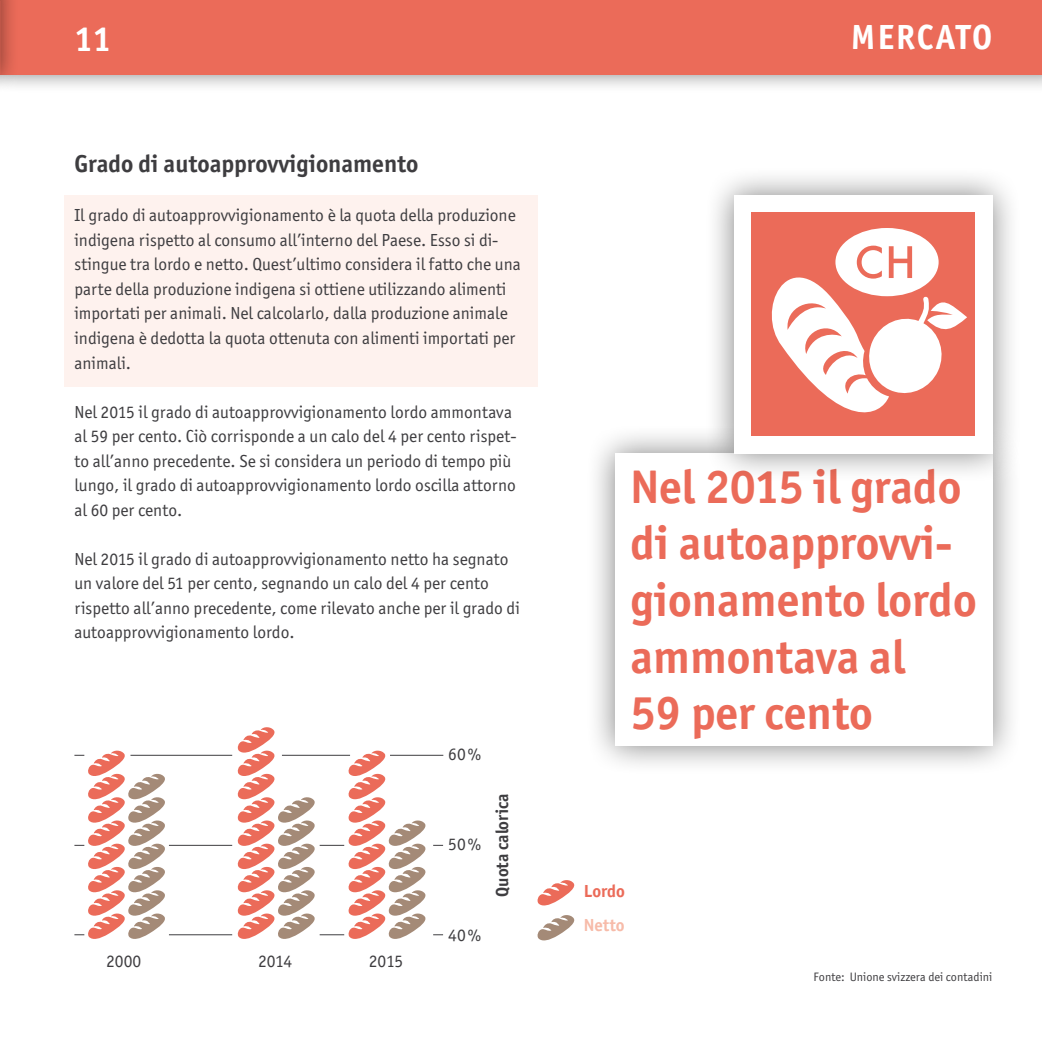
<style>
.page{position:relative;width:1042px;height:1042px;background:#fff}
.page>*{position:absolute;margin:0;border:0;box-sizing:border-box;transform-origin:0 0}
.t1{font:700 47.25px/56.7px "Officina Sans ITC Std";color:#eb6b59}
.t2{font:700 35px "Officina Sans ITC Std";letter-spacing:.05em;color:#fff}
.t3{font:700 24.5px "Officina Sans ITC Std";color:#3e3d40}
.t4{font:17.5px/24.5px "Officina Sans ITC Std";color:#3e3d40}
.t5{font:700 17.5px "Officina Sans ITC Std";color:#3e3d40}
.t6{font:700 17.5px "Officina Sans ITC Std";color:#eb6b59}
.t7{font:700 17.5px "Officina Sans ITC Std";letter-spacing:-.005em;color:#f7bba9}
.t8{font:12.25px "Officina Sans ITC Std";color:#3e3d40}
</style>
<div class="page">
<div style="left:64px;top:195px;width:473px;height:192px;background:#fef2ee"></div>
<div style="left:0;top:0;width:1042px;height:94px;background:#000;opacity:.5"></div>
<div style="left:0;top:0;width:1042px;height:74px;background:#eb6b59"></div>
<div style="left:0;top:0;width:19px;height:94px;background:#000;opacity:.5"></div>
<svg style="left:537px;top:880px;width:38px;height:26px"></svg>
<svg style="left:537px;top:915px;width:38px;height:26px"></svg>
<hr style="left:169px;top:845px;width:63px;height:1px;background:#3e3d40">
<hr style="left:130px;top:755px;width:102px;height:1px;background:#3e3d40">
<hr style="left:390px;top:755px;width:53px;height:1px;background:#3e3d40">
<svg style="left:74px;top:750px;width:93px;height:189px"></svg>
<hr style="left:169px;top:934px;width:63px;height:1px;background:#3e3d40">
<svg style="left:237px;top:727px;width:190px;height:212px"></svg>
<div style="left:585px;top:423px;width:437px;height:353px;background:#000;opacity:.5"></div>
<div style="left:615px;top:453px;width:377px;height:293px;background:#fff"></div>
<div style="left:704px;top:165px;width:318px;height:319px;background:#000;opacity:.5"></div>
<div style="left:734px;top:195px;width:258px;height:258px;background:#fff"></div>
<div style="left:752px;top:212px;width:223px;height:224px;background:#eb6b59"></div>
<svg style="left:771px;top:228px;width:196px;height:185px"></svg>
<h2 class="t2" style="left:74px;top:17px;width:39px">11</h2>
<h3 class="t3" style="left:74px;top:149px;width:345px">Grado di autoapprovvigionamento</h3>
<p class="t4" style="left:74px;top:203px;width:448px">Il grado di autoapprovvigionamento è la quota della produzione indigena rispetto al consumo all’interno del Paese. Esso si di&shy;stingue tra lordo e netto. Quest’ultimo considera il fatto che una parte della produzione indigena si ottiene utilizzando alimenti importati per animali. Nel calcolarlo, dalla produzione animale indigena è dedotta la quota ottenuta con alimenti importati per animali.</p>
<p class="t4" style="left:74px;top:399px;width:444px">Nel 2015 il grado di autoapprovvigionamento lordo ammontava al 59 per cento. Ciò corrisponde a un calo del 4 per cento rispet&shy;to all’anno precedente. Se si considera un periodo di tempo più lungo, il grado di autoapprovvigionamento lordo oscilla attorno al 60 per cento.</p>
<p class="t4" style="left:74px;top:546px;width:447px">Nel 2015 il grado di autoapprovvigionamento netto ha segnato un valore del 51 per cento, segnando un calo del 4 per cento rispetto all’anno precedente, come rilevato anche per il grado di autoapprovvigionamento lordo.</p>
<p class="t4" style="left:106px;top:948px;width:36px">2000</p>
<p class="t4" style="left:258px;top:948px;width:36px">2014</p>
<p class="t4" style="left:369px;top:948px;width:36px">2015</p>
<p class="t4" style="left:448px;top:742px;width:34px">60%</p>
<p class="t4" style="left:448px;top:832px;width:34px">50%</p>
<p class="t4" style="left:448px;top:922px;width:34px">40%</p>
<p class="t5" style="left:491px;top:896px;width:105px;rotate:-90deg">Quota calorica</p>
<h2 class="t2" style="left:851px;top:16px;width:143px">MERCATO</h2>
<h1 class="t1" style="left:630px;top:458px;width:348px">Nel 2015 il grado di autoapprovvi&shy;gionamento lordo ammontava al<br>59 per cento</h1>
<p class="t6" style="left:584px;top:880px;width:43px">Lordo</p>
<p class="t7" style="left:584px;top:914px;width:42px">Netto</p>
<p class="t8" style="left:813px;top:970px;width:180px">Fonte: Unione svizzera dei contadini</p>
</div>
